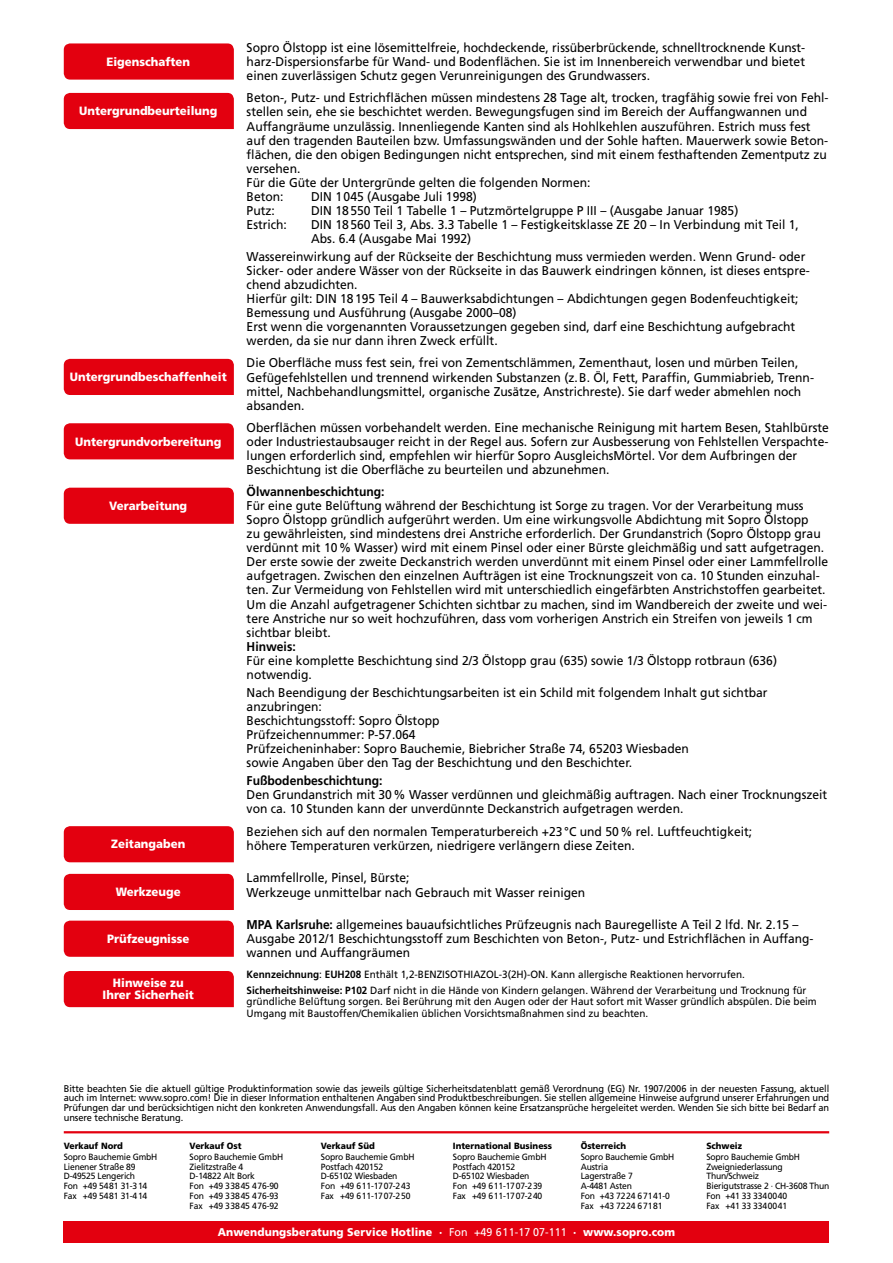
<style>
.page{position:relative;width:893px;height:1263px;background:#fff}
.page>*{position:absolute;margin:0;border:0;box-sizing:border-box;transform-origin:0 0}
._22_Rückseite{font:12.75px/14.1px "Frutiger LT";color:#000;scale:.95 1}
._22_Rückseite-2{font:12.75px/14.1px "Frutiger LT";color:#000;scale:.94 1}
._21_Textbox{font:900 12px/12px "Frutiger LT";color:#fff;text-align:center;scale:.95 1}
.t1{font:900 11.25px "Frutiger LT";letter-spacing:.01em;color:#fff;scale:.95 1}
._51_Gefahrenhinweis{font:10.5px/11.6px "Frutiger LT";color:#000;scale:.95 1}
.t2{font:9.75px/9.8px "Frutiger LT";letter-spacing:-.01em;color:#000;text-align:justify;scale:.95 1}
.t3{font:9px/9.8px "Frutiger LT";letter-spacing:-.02em;color:#000;scale:.95 1}
.t4{font:900 9px "Frutiger LT";color:#000;scale:.95 1}
.s1{font-weight:700}
.s2{font-weight:400}
</style>
<div class="page">
<div style="left:64px;top:1222px;width:765px;height:21px;background:#e3000f"></div>
<hr style="left:64px;top:1131px;width:765px;height:2px;background:#e3000f">
<div style="left:64px;top:43px;width:170px;height:37px;background:#e3000f"></div>
<div style="left:64px;top:93px;width:170px;height:36px;background:#e3000f"></div>
<div style="left:64px;top:359px;width:170px;height:36px;background:#e3000f"></div>
<div style="left:64px;top:423px;width:170px;height:36px;background:#e3000f"></div>
<div style="left:64px;top:488px;width:170px;height:36px;background:#e3000f"></div>
<div style="left:64px;top:826px;width:170px;height:36px;background:#e3000f"></div>
<div style="left:64px;top:874px;width:170px;height:36px;background:#e3000f"></div>
<div style="left:64px;top:921px;width:170px;height:36px;background:#e3000f"></div>
<div style="left:64px;top:971px;width:170px;height:36px;background:#e3000f"></div>
<p class="_21_Textbox" style="left:106px;top:55px;width:90px">Eigenschaften</p>
<p class="_21_Textbox" style="left:79px;top:105px;width:147px">Untergrundbeurteilung</p>
<p class="_21_Textbox" style="left:70px;top:371px;width:167px">Untergrundbeschaffenheit</p>
<p class="_21_Textbox" style="left:75px;top:435px;width:155px">Untergrundvorbereitung</p>
<p class="_21_Textbox" style="left:109px;top:500px;width:84px">Verarbeitung</p>
<p class="_21_Textbox" style="left:111px;top:838px;width:80px">Zeitangaben</p>
<p class="_21_Textbox" style="left:116px;top:886px;width:70px">Werkzeuge</p>
<p class="_21_Textbox" style="left:107px;top:933px;width:88px">Prüfzeugnisse</p>
<p class="_21_Textbox" style="left:103px;top:977px;width:98px">Hinweise zu<br>Ihrer Sicherheit</p>
<p class="_22_Rückseite" style="left:247px;top:41px;width:589px;text-align:justify">Sopro Ölstopp ist eine lösemittelfreie, hochdeckende, rissüberbrückende, schnelltrocknende Kunst&shy;harz-Dispersionsfarbe für Wand- und Bodenflächen. Sie ist im Innenbereich verwendbar und bietet einen zuverlässigen Schutz gegen Verunreinigungen des Grundwassers.</p>
<p class="_22_Rückseite" style="left:247px;top:91px;width:614px">Beton-, Putz- und Estrichflächen müssen mindestens 28 Tage alt, trocken, tragfähig sowie frei von Fehl&shy;stellen sein, ehe sie beschichtet werden. Bewegungsfugen sind im Bereich der Auffangwannen und Auffangräume unzulässig. Innenliegende Kanten sind als Hohlkehlen auszuführen. Estrich muss fest auf den tragenden Bauteilen bzw. Umfassungswänden und der Sohle haften. Mauerwerk sowie Beton&shy;flächen, die den obigen Bedingungen nicht entsprechen, sind mit einem festhaftenden Zementputz zu versehen.<br>Für die Güte der Untergründe gelten die folgenden Normen:<br>Beton:</p>
<p class="_22_Rückseite" style="left:311px;top:189px;width:176px">DIN 1045 (Ausgabe Juli 1998)</p>
<p class="_22_Rückseite" style="left:247px;top:203px;width:31px">Putz:</p>
<p class="_22_Rückseite" style="left:311px;top:203px;width:451px">DIN 18550 Teil 1 Tabelle 1 – Putzmörtelgruppe P III – (Ausgabe Januar 1985)</p>
<p class="_22_Rückseite" style="left:247px;top:217px;width:44px">Estrich:</p>
<p class="_22_Rückseite" style="left:311px;top:217px;width:515px">DIN 18560 Teil 3, Abs. 3.3 Tabelle 1 – Festigkeitsklasse ZE 20 – In Verbindung mit Teil 1,<br>Abs. 6.4 (Ausgabe Mai 1992)</p>
<p class="_22_Rückseite" style="left:247px;top:250px;width:594px">Wassereinwirkung auf der Rückseite der Beschichtung muss vermieden werden. Wenn Grund- oder Sicker- oder andere Wässer von der Rückseite in das Bauwerk eindringen können, ist dieses entspre&shy;chend abzudichten.<br>Hierfür gilt: DIN 18195 Teil 4 – Bauwerksabdichtungen – Abdichtungen gegen Bodenfeuchtigkeit; Bemessung und Ausführung (Ausgabe 2000–08)</p>
<p class="_22_Rückseite" style="left:247px;top:320px;width:579px">Erst wenn die vorgenannten Voraussetzungen gegeben sind, darf eine Beschichtung aufgebracht werden, da sie nur dann ihren Zweck erfüllt.</p>
<p class="_22_Rückseite" style="left:247px;top:356px;width:599px">Die Oberfläche muss fest sein, frei von Zementschlämmen, Zementhaut, losen und mürben Teilen, Gefügefehlstellen und trennend wirkenden Substanzen (z.B. Öl, Fett, Paraffin, Gummiabrieb, Trenn&shy;mittel, Nachbehandlungsmittel, organische Zusätze, Anstrichreste). Sie darf weder abmehlen noch absanden.</p>
<p class="_22_Rückseite" style="left:247px;top:420px;width:614px">Oberflächen müssen vorbehandelt werden. Eine mechanische Reinigung mit hartem Besen, Stahlbürste oder Industriestaubsauger reicht in der Regel aus. Sofern zur Ausbesserung von Fehlstellen Verspachte&shy;lungen erforderlich sind, empfehlen wir hierfür Sopro AusgleichsMörtel. Vor dem Aufbringen der Beschichtung ist die Oberfläche zu beurteilen und abzunehmen.</p>
<p class="_22_Rückseite" style="left:247px;top:485px;width:614px"><span class="s1">Ölwannenbeschichtung:<br></span>Für eine gute Belüftung während der Beschichtung ist Sorge zu tragen. Vor der Verarbeitung muss Sopro Ölstopp gründlich aufgerührt werden. Um eine wirkungsvolle Abdichtung mit Sopro Ölstopp<br>zu gewährleisten, sind mindestens drei Anstriche erforderlich. Der Grundanstrich (Sopro Ölstopp grau verdünnt mit 10% Wasser) wird mit einem Pinsel oder einer Bürste gleichmäßig und satt aufgetragen.<br>Der erste sowie der zweite Deckanstrich werden unverdünnt mit einem Pinsel oder einer Lammfellrolle aufgetragen. Zwischen den einzelnen Aufträgen ist eine Trocknungszeit von ca. 10 Stunden einzuhal&shy;ten. Zur Vermeidung von Fehlstellen wird mit unterschiedlich eingefärbten Anstrichstoffen gearbeitet.<br>Um die Anzahl aufgetragener Schichten sichtbar zu machen, sind im Wandbereich der zweite und wei&shy;tere Anstriche nur so weit hochzuführen, dass vom vorherigen Anstrich ein Streifen von jeweils 1 cm sichtbar bleibt.</p>
<p class="_22_Rückseite" style="left:247px;top:639px;width:560px"><span class="s1">Hinweis:<br></span>Für eine komplette Beschichtung sind 2/3 Ölstopp grau (635) sowie 1/3 Ölstopp rotbraun (636) notwendig.</p>
<p class="_22_Rückseite" style="left:247px;top:685px;width:550px">Nach Beendigung der Beschichtungsarbeiten ist ein Schild mit folgendem Inhalt gut sichtbar anzubringen:<br>Beschichtungsstoff: Sopro Ölstopp<br>Prüfzeichennummer: P-57.064<br>Prüfzeicheninhaber: Sopro Bauchemie, Biebricher Straße 74, 65203 Wiesbaden<br>sowie Angaben über den Tag der Beschichtung und den Beschichter.</p>
<p class="_22_Rückseite" style="left:247px;top:774px;width:613px"><span class="s1">Fußbodenbeschichtung:<br></span>Den Grundanstrich mit 30% Wasser verdünnen und gleichmäßig auftragen. Nach einer Trocknungszeit von ca. 10 Stunden kann der unverdünnte Deckanstrich aufgetragen werden.</p>
<p class="_22_Rückseite" style="left:247px;top:824px;width:534px">Beziehen sich auf den normalen Temperaturbereich +23°C und 50% rel. Luftfeuchtigkeit; höhere Temperaturen verkürzen, niedrigere verlängern diese Zeiten.</p>
<p class="_22_Rückseite" style="left:247px;top:871px;width:358px">Lammfellrolle, Pinsel, Bürste;<br>Werkzeuge unmittelbar nach Gebrauch mit Wasser reinigen</p>
<p class="_22_Rückseite-2" style="left:247px;top:918px;width:605px"><span class="s1">MPA Karlsruhe:</span> allgemeines bauaufsichtliches Prüfzeugnis nach Bauregelliste A Teil 2 lfd. Nr. 2.15 –<br>Ausgabe 2012/1 Beschichtungsstoff zum Beschichten von Beton-, Putz- und Estrichflächen in Auffang&shy;wannen und Auffangräumen</p>
<p class="_51_Gefahrenhinweis" style="left:247px;top:968px;width:526px"><span class="s1">Kennzeichnung</span>: <span class="s1">EUH208</span> Enthält 1,2-BENZISOTHIAZOL-3(2H)-ON. Kann allergische Reaktionen hervorrufen.</p>
<p class="_51_Gefahrenhinweis" style="left:247px;top:984px;width:602px"><span class="s1">Sicherheitshinweise: P102</span> Darf nicht in die Hände von Kindern gelangen. Während der Verarbeitung und Trocknung für gründliche Belüftung sorgen. Bei Berührung mit den Augen oder der Haut sofort mit Wasser gründlich abspülen. Die beim<br>Umgang mit Baustoffen/Chemikalien üblichen Vorsichtsmaßnahmen sind zu beachten.</p>
<p class="t2" style="left:64px;top:1083px;width:807px">Bitte beachten Sie die aktuell gültige Produktinformation sowie das jeweils gültige Sicherheitsdatenblatt gemäß Verordnung (EG) Nr. 1907/2006 in der neuesten Fassung, aktuell auch im Internet: www.sopro.com! Die in dieser Information enthaltenen Angaben sind Produktbeschreibungen. Sie stellen allgemeine Hinweise aufgrund unserer Erfahrungen und Prüfungen dar und berücksichtigen nicht den konkreten Anwendungsfall. Aus den Angaben können keine Ersatzansprüche hergeleitet werden. Wenden Sie sich bitte bei Bedarf an unsere technische Beratung.</p>
<p class="t4" style="left:64px;top:1140px;width:64px">Verkauf Nord</p>
<p class="t3" style="left:64px;top:1152px;width:100px">Sopro Bauchemie GmbH<br>Lienener Straße 89<br>D-49525 Lengerich<br>Fon +49 54 81 31-3 14<br>Fax +49 54 81 31-4 14</p>
<p class="t4" style="left:190px;top:1140px;width:56px">Verkauf Ost</p>
<p class="t3" style="left:190px;top:1152px;width:100px">Sopro Bauchemie GmbH<br>Zielitzstraße 4<br>D-14822 Alt Bork<br>Fon +49 3 38 45 4 76-90<br>Fon +49 3 38 45 4 76-93<br>Fax +49 3 38 45 4 76-92</p>
<p class="t4" style="left:321px;top:1140px;width:58px">Verkauf Süd</p>
<p class="t3" style="left:321px;top:1152px;width:100px">Sopro Bauchemie GmbH<br>Postfach 420152<br>D-65102 Wiesbaden<br>Fon +49 6 11-17 07-2 43<br>Fax +49 6 11-17 07-2 50</p>
<p class="t4" style="left:453px;top:1140px;width:106px">International Business</p>
<p class="t3" style="left:453px;top:1152px;width:100px">Sopro Bauchemie GmbH<br>Postfach 420152<br>D-65102 Wiesbaden<br>Fon +49 6 11-17 07-2 39<br>Fax +49 6 11-17 07-2 40</p>
<p class="t4" style="left:581px;top:1140px;width:49px">Österreich</p>
<p class="t3" style="left:581px;top:1152px;width:100px">Sopro Bauchemie GmbH<br>Austria<br>Lagerstraße 7<br>A-4481 Asten<br>Fon +43 72 24 6 71 41-0<br>Fax +43 72 24 6 71 81</p>
<p class="t1" style="left:218px;top:1225px;width:483px">Anwendungsberatung Service Hotline · <span class="s2">Fon +49 611-17 07-111</span> · www.sopro.com</p>
<p class="t4" style="left:706px;top:1140px;width:39px">Schweiz</p>
<p class="t3" style="left:706px;top:1152px;width:131px">Sopro Bauchemie GmbH<br>Zweigniederlassung<br>Thun/Schweiz<br>Bierigutstrasse 2 · CH-3608 Thun<br>Fon +41 33 334 00 40<br>Fax +41 33 334 00 41</p>
</div>
